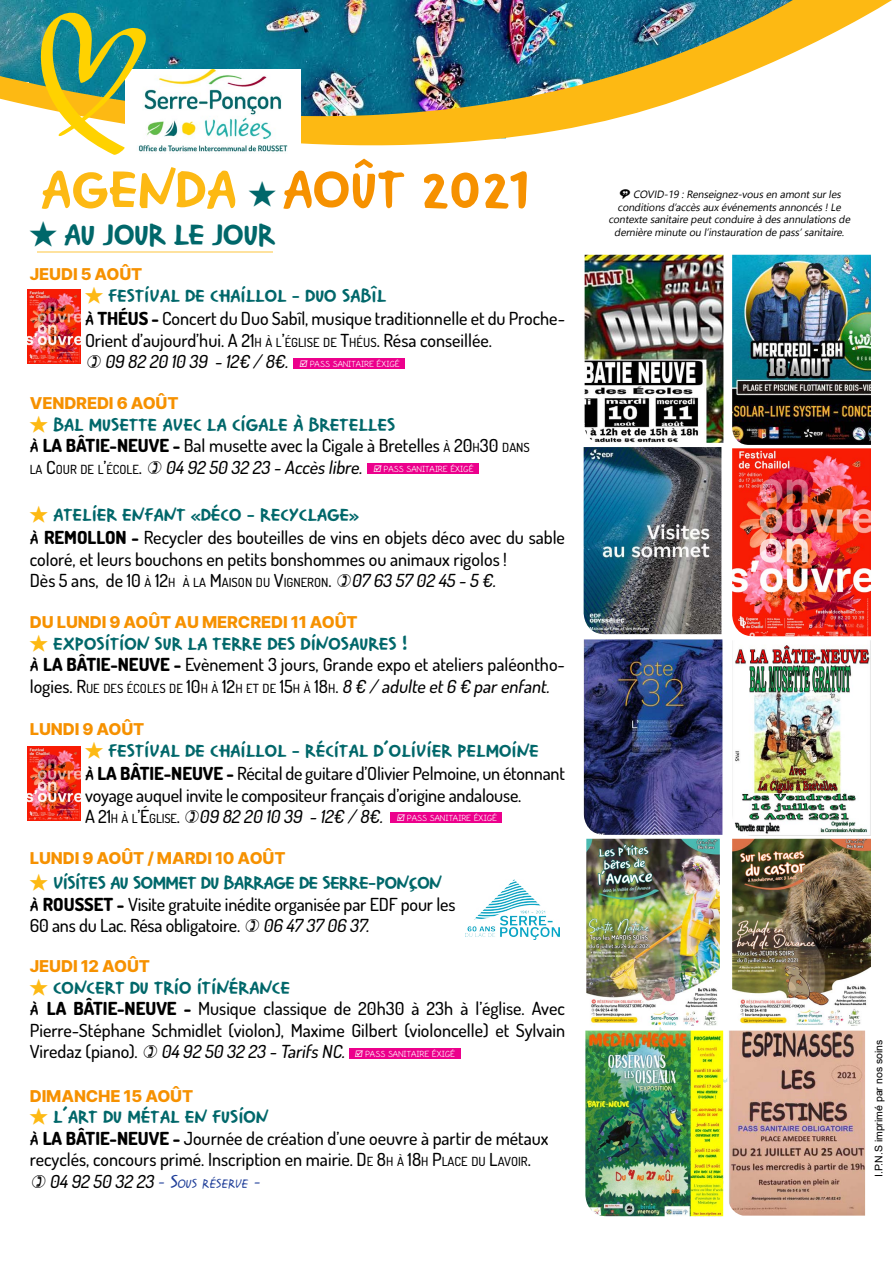
<style>
.page{position:relative;width:893px;height:1263px;background:#fff}
.page>*{position:absolute;margin:0;border:0;box-sizing:border-box;transform-origin:0 0}
.t1{font:900 54px "Ad Pro LT Std";color:#fdb913}
.t2{font:900 30px "Ad Pro LT Std";letter-spacing:-.02em;color:#00676a}
.t3{font:500 18px/21.6px "Dosis";color:#000}
.t4{font:900 18px "Ad Pro LT Std";color:#00676a}
.t5{font:italic 500 18px "Dosis";color:#000}
.t6{font:900 18px "Ad Pro LT Std";letter-spacing:-.03em;color:#00676a}
.t7{font:800 16.5px "Inter";letter-spacing:-.01em;color:#f69100}
.t8{font:500 12.6px "Dosis";color:#000}
.t9{font:italic 10.5px "Segoe UI Symbol";color:#000}
.t10{font:10.5px "Arial";color:#000}
.t11{font:9px "Life's A Beach";color:#fff}
.s1{color:#f69100}
.s2{font-family:"Ad Pro LT Std";font-weight:900;font-size:15px}
.s3{font-weight:800}
.s4{font-style:inherit}
.s5{font-size:12.6px}
.s6{font-size:18px}
.s7{font-style:italic;font-size:18px}
.s8{font-style:italic}
.s9{font-family:"Ad Pro LT Std";font-weight:400;color:#21409a}
.s10{font-family:"Ad Pro LT Std";font-weight:400;font-size:12.6px;color:#21409a}
</style>
<div class="page">
<svg style="left:723px;top:1076px;width:4px;height:7px"></svg>
<img style="left:0;top:0;width:892px;height:146px">
<img style="left:146px;top:70px;width:154px;height:82px">
<img style="left:732px;top:448px;width:139px;height:188px">
<img style="left:584px;top:639px;width:138px;height:196px">
<img style="left:732px;top:255px;width:139px;height:190px">
<img style="left:732px;top:640px;width:139px;height:196px">
<img style="left:585px;top:1030px;width:138px;height:186px">
<img style="left:727px;top:1030px;width:138px;height:185px">
<img style="left:586px;top:839px;width:134px;height:187px">
<img style="left:584px;top:447px;width:137px;height:187px">
<img style="left:585px;top:255px;width:138px;height:188px">
<img style="left:732px;top:839px;width:139px;height:187px">
<img style="left:27px;top:289px;width:53px;height:75px">
<img style="left:466px;top:879px;width:93px;height:60px">
<img style="left:27px;top:746px;width:53px;height:75px">
<svg style="left:41px;top:13px;width:105px;height:142px"></svg>
<div style="left:293px;top:358px;width:112px;height:11px;background:#ec008c"></div>
<div style="left:349px;top:1048px;width:112px;height:11px;background:#ec008c"></div>
<div style="left:390px;top:812px;width:112px;height:11px;background:#ec008c"></div>
<div style="left:367px;top:463px;width:112px;height:11px;background:#ec008c"></div>
<svg style="left:37px;top:251px;width:236px;height:2px"></svg>
<h1 class="t1" style="left:40px;top:157px;width:491px">AGENDA <span class="s1">AOÛT</span> <span class="s1">2021</span></h1>
<h2 class="t2" style="left:64px;top:217px;width:213px">AU JOUR LE JOUR</h2>
<p class="t7" style="left:30px;top:262px;width:114px">JEUDI 5 AOÛT</p>
<p class="t4" style="left:108px;top:285px;width:274px">FESTIVAL DE CHAILLOL - DUO SABÎL</p>
<p class="t3" style="left:85px;top:307px;width:482px"><span class="s2">À</span> <span class="s3">THÉUS -</span> Concert du Duo Sabîl, musique traditionnelle et du Proche-</p>
<p class="t3" style="left:85px;top:329px;width:408px">Orient d’aujourd’hui. <span class="s4">A 21</span><span class="s5">H À L</span><span class="s4">’</span><span class="s5">ÉGLISE DE</span> <span class="s4">T</span><span class="s5">HÉUS</span><span class="s4">.</span> Résa conseillée.</p>
<p class="t5" style="left:105px;top:350px;width:188px">09 82 20 10 39 - 12€ / 8€.</p>
<p class="t7" style="left:30px;top:391px;width:150px">VENDREDI 6 AOÛT</p>
<p class="t4" style="left:53px;top:414px;width:12px">BAL</p>
<p class="t4" style="left:89px;top:414px;width:298px">MUSETTE AVEC LA CIGALE À BRETELLES</p>
<p class="t3" style="left:30px;top:434px;width:502px"><span class="s2">À</span> <span class="s3">LA BÂTIE-NEUVE -</span> Bal musette avec la Cigale à Bretelles <span class="s5">À</span> <span class="s4">20</span><span class="s5">H</span><span class="s4">30</span> <span class="s5">DANS</span></p>
<p class="t8" style="left:30px;top:461px;width:114px">LA <span class="s6">C</span>OUR DE L<span class="s6">’</span>ÉCOLE<span class="s6">.</span></p>
<p class="t5" style="left:165px;top:456px;width:202px">04 92 50 32 23 - Accès libre.</p>
<p class="t4" style="left:53px;top:504px;width:308px">ATELIER ENFANT «DÉCO - RECYCLAGE»</p>
<p class="t3" style="left:30px;top:526px;width:537px"><span class="s2">À</span> <span class="s3">REMOLLON -</span> Recycler des bouteilles de vins en objets déco avec du sable coloré, et leurs bouchons en petits bonshommes ou animaux rigolos !</p>
<p class="t8" style="left:30px;top:574px;width:471px"><span class="s6">Dès 5 ans, de</span> <span class="s6">10</span> À <span class="s6">12</span>H À LA <span class="s6">M</span>AISON DU <span class="s6">V</span>IGNERON<span class="s6">.</span> <span class="s7">07 63 57 02 45 - 5 €.</span></p>
<p class="t7" style="left:30px;top:610px;width:329px">DU LUNDI 9 AOÛT AU MERCREDI 11 AOÛT</p>
<p class="t4" style="left:53px;top:633px;width:356px">EXPOSITION SUR LA TERRE DES DINOSAURES !</p>
<p class="t3" style="left:30px;top:653px;width:537px"><span class="s2">À</span> <span class="s3">LA BÂTIE-NEUVE -</span> Evènement 3 jours, Grande expo et ateliers paléontho-</p>
<p class="t8" style="left:30px;top:680px;width:525px"><span class="s6">logies.</span> <span class="s6">R</span>UE DES ÉCOLES DE <span class="s6">10</span>H À <span class="s6">12</span>H ET DE <span class="s6">15</span>H À <span class="s6">18</span>H<span class="s6">.</span> <span class="s7">8 € / adulte et6 € parenfant.</span></p>
<p class="t7" style="left:30px;top:717px;width:116px">LUNDI 9 AOÛT</p>
<p class="t4" style="left:108px;top:739px;width:432px">FESTIVAL DE CHAILLOL - RÉC ITAL D’OLIVIER PELMOINE</p>
<p class="t3" style="left:85px;top:762px;width:481px"><span class="s2">À</span> <span class="s3">LA BÂTIE-NEUVE -</span> Récital de guitare d’Olivier Pelmoine, un étonnant voyage auquel invite le compositeur français d’origine andalouse.<br><span class="s4">A 21</span><span class="s5">H À L</span><span class="s4">’É</span><span class="s5">GLISE</span><span class="s4">.</span> <span class="s8">09 82 20 10 39 - 12€ / 8€.</span></p>
<p class="t7" style="left:30px;top:846px;width:257px">LUNDI 9 AOÛT / MARDI 10 AOÛT</p>
<p class="t6" style="left:53px;top:872px;width:192px">VISITES AU SOMMET DU BARRA</p>
<p class="t6" style="left:273px;top:872px;width:170px">GE DE SERRE-PONÇON</p>
<p class="t3" style="left:30px;top:893px;width:427px"><span class="s2">À</span> <span class="s3">ROUSSET -</span> Visite gratuite inédite organisée par EDF pour les<br>60 ans du Lac. Résa obligatoire.</p>
<p class="t11" style="left:310px;top:359px;width:91px">PASS SANITAIRE ÉXIGÉ</p>
<p class="t11" style="left:383px;top:464px;width:91px">PASS SANITAIRE ÉXIGÉ</p>
<p class="t11" style="left:407px;top:813px;width:91px">PASS SANITAIRE ÉXIGÉ</p>
<p class="t5" style="left:263px;top:914px;width:111px">06 47 37 06 37.</p>
<p class="t7" style="left:30px;top:954px;width:122px">JEUDI 12 AOÛT</p>
<p class="t4" style="left:53px;top:976px;width:153px">CONCERT DU TRIO ITIN</p>
<p class="t4" style="left:229px;top:976px;width:62px">ÉRANCE</p>
<p class="t3" style="left:30px;top:997px;width:537px;text-align:justify"><span class="s2">À</span> <span class="s3">LA BÂTIE-NEUVE -</span> Musique classique de 20h30 à 23h à l’église. Avec Pierre-Stéphane Schmidlet (violon), Maxime Gilbert (violoncelle) et Sylvain Viredaz (piano).</p>
<p class="t5" style="left:161px;top:1040px;width:189px">04 92 50 32 23 - Tarifs NC.</p>
<p class="t7" style="left:30px;top:1083px;width:165px">DIMANCHE 15 AOÛT</p>
<p class="t4" style="left:53px;top:1106px;width:188px">L’ART DU MÉTAL EN FUSION</p>
<p class="t3" style="left:30px;top:1127px;width:520px"><span class="s2">À</span> <span class="s3">LA BÂTIE-NEUVE -</span> Journée de création d’une oeuvre à partir de métaux</p>
<p class="t3" style="left:30px;top:1148px;width:503px">recyclés, concours primé. Inscription en mairie. <span class="s4">D</span> <span class="s5">E</span> <span class="s4">8</span><span class="s5">H À</span> <span class="s4">18</span><span class="s5">H</span> <span class="s4">P</span><span class="s5">LACE DU</span> <span class="s4">L</span><span class="s5">AVOIR</span><span class="s4">.</span></p>
<p class="t5" style="left:49px;top:1170px;width:215px">04 92 50 32 23 <span class="s9">- S</span><span class="s10">OUS RÉSERVE</span> <span class="s9">-</span></p>
<p class="t11" style="left:365px;top:1049px;width:91px">PASS SANITAIRE ÉXIGÉ</p>
<p class="t9" style="left:698px;top:188px;width:148px">■▲ ■ ❖□◆▲ ■ □■▼▲◆ ● ▲</p>
<p class="t9" style="left:622px;top:201px;width:48px">□■ ▼ □■▲</p>
<p class="t9" style="left:690px;top:201px;width:58px">➔▲ ◆ ❖ ■</p>
<p class="t9" style="left:762px;top:201px;width:65px">■▼▲ ■■□■ ▲</p>
<p class="t9" style="left:613px;top:214px;width:64px">□■▼ ▼ ▲ ■▼</p>
<p class="t9" style="left:702px;top:214px;width:139px">◆▼ □■ ◆ → ▲ ■■◆● ▼ □■▲</p>
<p class="t9" style="left:666px;top:226px;width:102px">■◆▼ □◆● ■▲▼ ◆ ▼ □■</p>
<p class="t9" style="left:790px;top:226px;width:40px">▲▲ ▲ ■▼</p>
<p class="t10" style="left:872px;top:1177px;width:139px;rotate:-90deg">I.P.N.S imprimé par nos soins</p>
</div>
